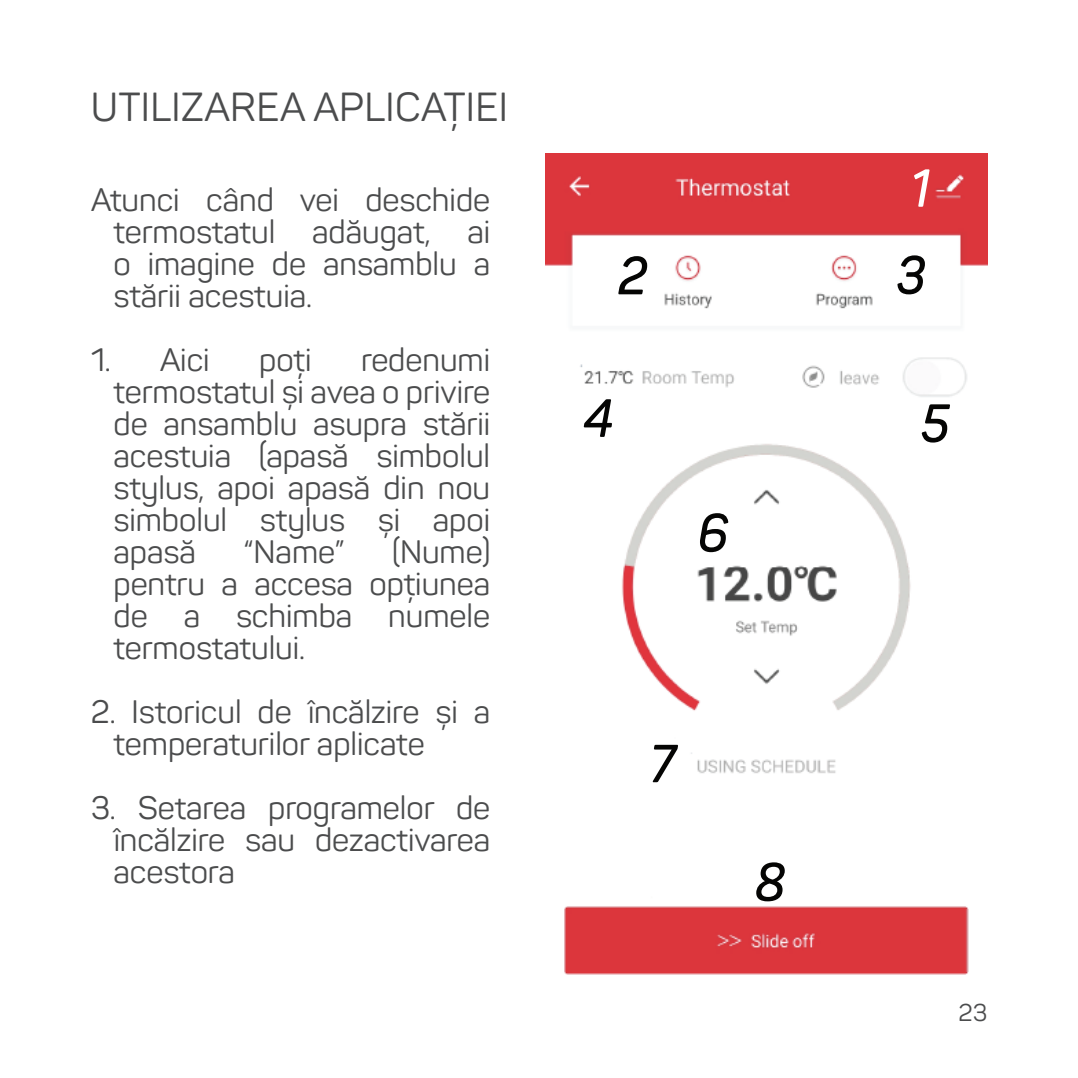
<style>
.page{position:relative;width:1078px;height:1078px;background:#fff}
.page>*{position:absolute;margin:0;border:0;box-sizing:border-box;transform-origin:0 0}
.t1{font:40px "Panton";letter-spacing:.01em;color:#4b4c4d}
.t2{font:32px/32px "Panton";color:#4b4c4d;text-align:justify}
.t3{font:24px "Panton";color:#4b4c4d}
</style>
<div class="page">
<img style="left:545px;top:153px;width:441px;height:822px">
<svg style="left:913px;top:169px;width:16px;height:38px"></svg>
<svg style="left:618px;top:256px;width:29px;height:38px"></svg>
<svg style="left:583px;top:399px;width:29px;height:38px"></svg>
<svg style="left:699px;top:513px;width:29px;height:39px"></svg>
<svg style="left:652px;top:744px;width:26px;height:38px"></svg>
<svg style="left:756px;top:862px;width:28px;height:39px"></svg>
<svg style="left:921px;top:404px;width:28px;height:38px"></svg>
<svg style="left:897px;top:255px;width:27px;height:39px"></svg>
<p class="t1" style="left:91px;top:82px;width:418px">UTILIZAREA APLICAȚIEI</p>
<p class="t2" style="left:113px;top:183px;width:378px;text-indent:-23px">Atunci când vei deschide termostatul adăugat, ai o imagine de ansamblu a stării acestuia.</p>
<p class="t2" style="left:113px;top:343px;width:378px;text-indent:247px">redenumi termostatul și avea o privire de ansamblu asupra stării acestuia (apasă simbolul stylus, apoi apasă din nou simbolul stylus și apoi apasă</p>
<p class="t2" style="left:91px;top:343px;width:120px">1. Aici</p>
<p class="t2" style="left:259px;top:343px;width:54px">poți</p>
<p class="t2" style="left:113px;top:535px;width:378px;text-indent:278px">(Nume) pentru a accesa opțiunea de a schimba numele termostatului.</p>
<p class="t2" style="left:113px;top:695px;width:378px;text-indent:-23px">2. Istoricul de încălzire și a temperaturilor aplicate</p>
<p class="t2" style="left:113px;top:791px;width:378px;text-indent:-23px">3. Setarea programelor de încălzire sau dezactivarea acestora</p>
<p class="t2" style="left:243px;top:535px;width:103px">“Name”</p>
<p class="t3" style="left:958px;top:998px;width:30px">23</p>
</div>
